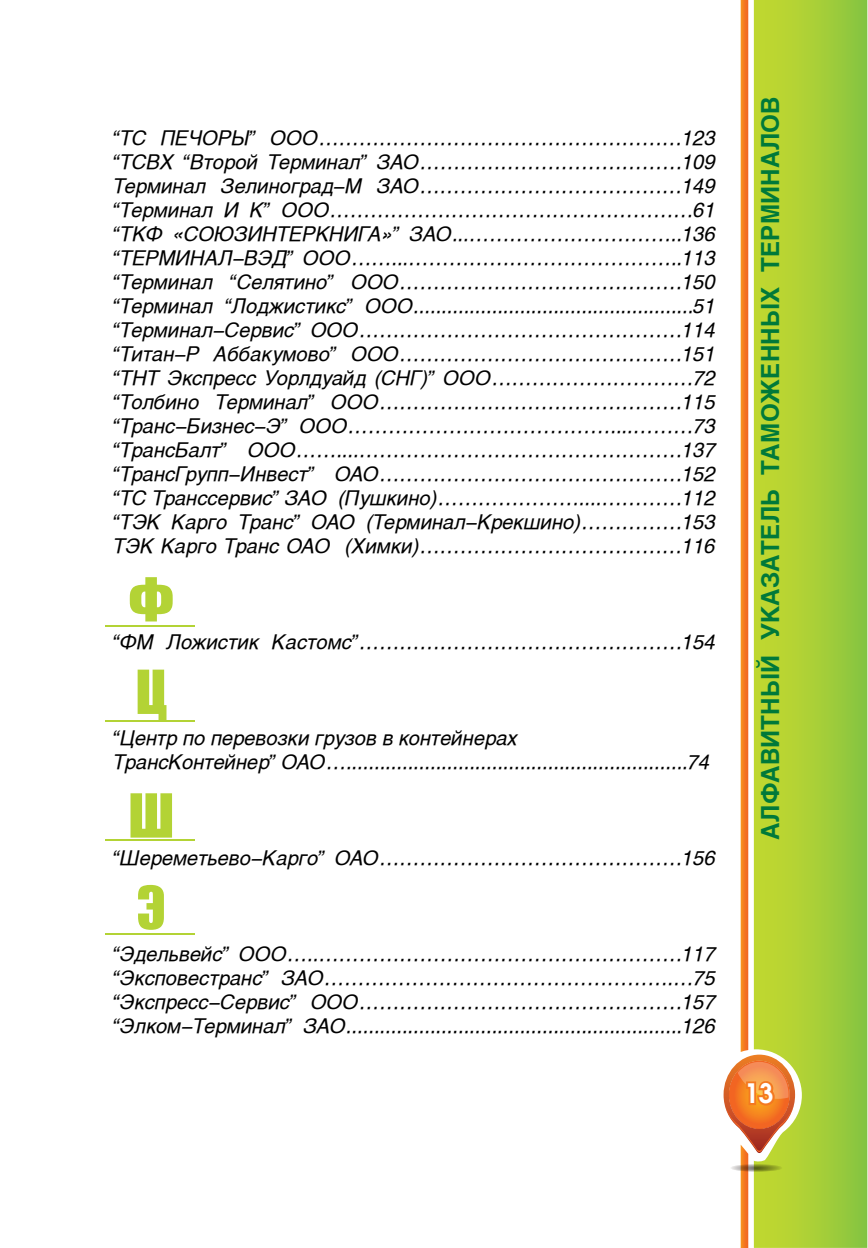
<style>
.page{position:relative;width:868px;height:1248px;background:#fff}
.page>*{position:absolute;margin:0;border:0;box-sizing:border-box;transform-origin:0 0}
.t1{font:56px/92.4px "Impact";color:#b3d335}
.t2{font:700 28px "Avanti";color:#fff}
.t3{font:700 24px "Helios";letter-spacing:.01em;color:#00793a}
.t4{font:italic 20px/24px "Helios";color:#000;text-align:justify}
</style>
<div class="page">
<svg style="left:795px;top:0;width:72px;height:1247px;background:#9ecc3b"></svg>
<svg style="left:723px;top:0;width:72px;height:1247px"></svg>
<hr style="left:105px;top:624px;width:90px;height:2px;background:#b3d335">
<hr style="left:105px;top:720px;width:90px;height:2px;background:#b3d335">
<hr style="left:105px;top:839px;width:90px;height:1px;background:#b3d335">
<hr style="left:105px;top:933px;width:90px;height:2px;background:#b3d335">
<p class="t4" style="left:113px;top:125px;width:603px">“ТС ПЕЧОРЫ” ООО………………………………………………123 “ТСВХ “Второй Терминал” ЗАО…………………………………109<br>Терминал Зелиноград-М ЗАО…………………………………149 “Терминал И К” ООО………………………………………………61 “ТКФ «СОЮЗИНТЕРКНИГА»” ЗАО...…………………………..136 “ТЕРМИНАЛ-ВЭД” ООО……...…………………………………..113 “Терминал “Селятино” ООО……………………………………150 “Терминал “Лоджистикс” ООО..................................................51 “Терминал-Сервис” ООО…………………………………………114 “Титан-Р Аббакумово” ООО……………………………………151 “ТНТ Экспресс Уорлдуайд (СНГ)” ООО…………………………72 “Толбино Терминал” ООО………………………………………115 “Транс-Бизнес-Э” ООО…………………………………....………73 “ТрансБалт” ООО……....…………………………………………137 “ТрансГрупп-Инвест” ОАО………………………………………152 “ТС Транссервис” ЗАО (Пушкино)…………………....…………112 “ТЭК Карго Транс” ОАО (Терминал-Крекшино)……………153<br>ТЭК Карго Транс ОАО (Химки)…………………………………116</p>
<h1 class="t1" style="left:129px;top:551px;width:46px">Ф<br>Ц</h1>
<p class="t4" style="left:113px;top:629px;width:603px">“ФМ Ложистик Кастомс”…………………………………………154</p>
<p class="t4" style="left:113px;top:725px;width:598px">“Центр по перевозки грузов в контейнерах<br>ТрансКонтейнер” ОАО….............................................................74</p>
<h1 class="t1" style="left:128px;top:768px;width:48px;line-height:91.8px">Ш<br>Э</h1>
<p class="t4" style="left:113px;top:845px;width:603px">“Шереметьево-Карго” ОАО………………………………………156</p>
<p class="t4" style="left:113px;top:941px;width:603px">“Эдельвейс” ООО…..………………………………………………117 “Эксповестранс” ЗАО…………………………………………….…75 “Экспресс-Сервис” ООО…………………………………………157 “Элком-Терминал” ЗАО............................................................126</p>
<p class="t3" style="left:756px;top:839px;width:744px;rotate:-90deg">АЛФАВИТНЫЙ УКАЗАТЕЛЬ ТАМОЖЕННЫХ ТЕРМИНАЛОВ</p>
<h2 class="t2" style="left:744px;top:1078px;width:31px">13</h2>
</div>
